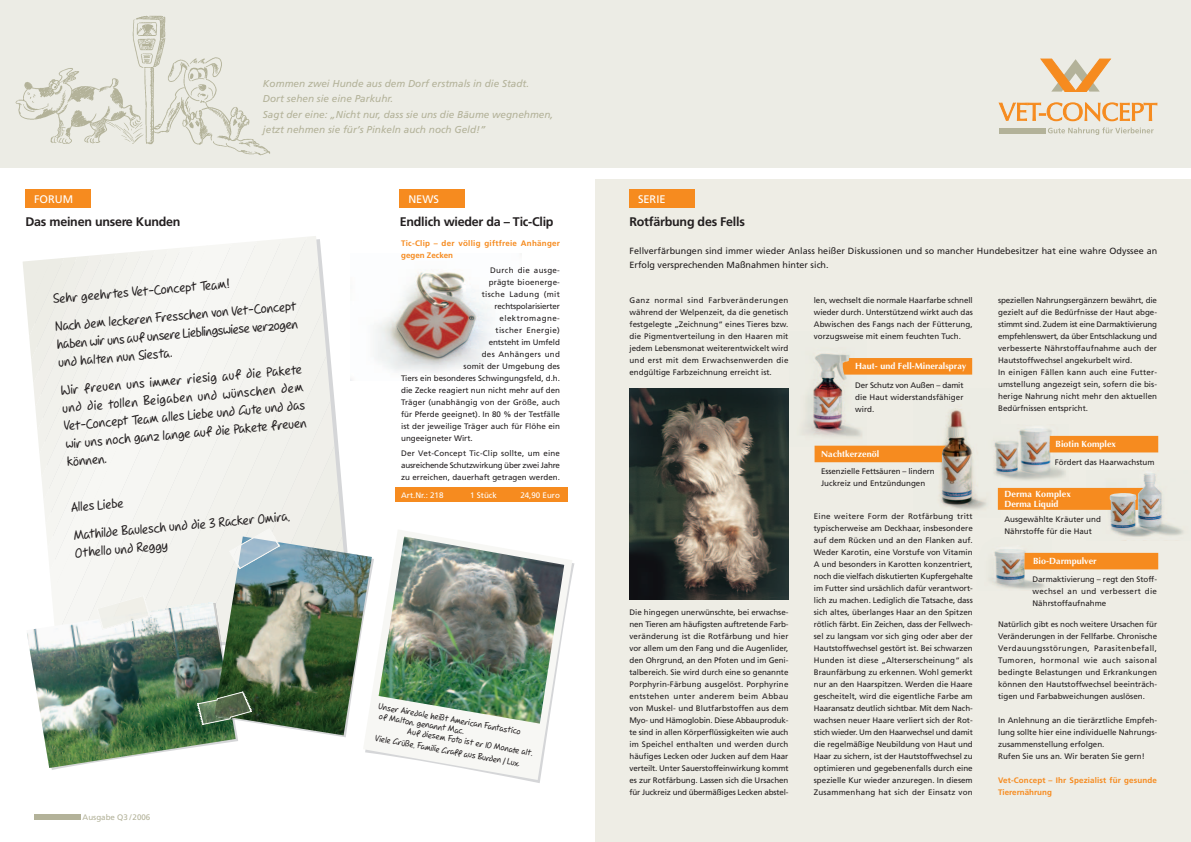
<style>
.page{position:relative;width:1191px;height:842px;background:#fff}
.page>*{position:absolute;margin:0;border:0;box-sizing:border-box;transform-origin:0 0}
.t1{font:700 12.5px "Frutiger";letter-spacing:-.02em;color:#231f20}
.t2{font:12px/18px "Dupree";color:#231f20;text-align:justify}
.t3{font:11px "Frutiger";color:#fff}
.t4{font:italic 10px/15.5px "Frutiger";color:#b3b299}
.t5{font:9px/14px "Frutiger";letter-spacing:.005em;color:#231f20}
.t6{font:700 9px "Optima";color:#fff}
.t7{font:700 9px/10px "Optima";letter-spacing:.02em;color:#fff}
.t8{font:8px/12px "Frutiger";color:#231f20;text-align:justify}
.t9{font:8px/9.6px "Dupree";color:#231f20}
.t10{font:700 8px/12px "Frutiger";letter-spacing:.02em;color:#f68b1f}
.t11{font:8px "Frutiger";letter-spacing:.045em;color:#231f20}
.t12{font:8px "Frutiger";color:#fff}
.t13{font:8px "Frutiger";letter-spacing:.02em;color:#231f20}
.t14{font:8px "Frutiger";letter-spacing:.03em;color:#231f20}
.t15{font:8px "Frutiger";letter-spacing:.04em;color:#231f20}
.t16{font:8px "Frutiger";color:#b3b299}
.t17{font:8px "Frutiger";letter-spacing:.055em;color:#231f20}
</style>
<div class="page">
<div style="left:595px;top:179px;width:596px;height:663px;background:#eeede5"></div>
<div style="left:0;top:0;width:604px;height:168px;background:#ecece5"></div>
<div style="left:587px;top:0;width:604px;height:168px;background:#ecece5"></div>
<div style="left:26px;top:189px;width:65px;height:19px;background:#f68b1f"></div>
<div style="left:629px;top:189px;width:65px;height:19px;background:#f68b1f"></div>
<img style="left:15px;top:15px;width:255px;height:141px">
<div style="left:400px;top:189px;width:65px;height:19px;background:#f68b1f"></div>
<img style="left:375px;top:270px;width:118px;height:103px">
<div style="left:395px;top:487px;width:172px;height:15px;background:#f68b1f"></div>
<svg style="left:29px;top:236px;width:334px;height:534px"></svg>
<svg style="left:363px;top:530px;width:209px;height:250px;fill:#f7f7f4"></svg>
<svg style="left:999px;top:103px;width:158px;height:18px"></svg>
<svg style="left:1040px;top:59px;width:70px;height:33px"></svg>
<div style="left:999px;top:128px;width:46px;height:5px;background:#b3b299"></div>
<svg style="left:1048px;top:127px;width:105px;height:8px"></svg>
<img style="left:914px;top:409px;width:86px;height:101px">
<img style="left:985px;top:424px;width:83px;height:58px">
<img style="left:805px;top:353px;width:61px;height:93px">
<img style="left:1086px;top:473px;width:97px;height:68px">
<div style="left:1049px;top:436px;width:109px;height:16px;background:#f68b1f"></div>
<svg style="left:997px;top:488px;width:146px;height:22px;background:#ec9237"></svg>
<img style="left:990px;top:549px;width:61px;height:41px">
<div style="left:1024px;top:553px;width:134px;height:16px;background:#f68b1f"></div>
<div style="left:34px;top:814px;width:46px;height:5px;background:#b3b299"></div>
<img style="left:378px;top:536px;width:186px;height:188px">
<img style="left:629px;top:388px;width:159px;height:212px">
<svg style="left:842px;top:358px;width:130px;height:17px;background:#f48e26"></svg>
<div style="left:814px;top:446px;width:132px;height:16px;background:#f68b1f"></div>
<p class="t4" style="left:263px;top:76px;width:292px">Kommen zwei Hunde aus dem Dorf erstmals in die Stadt.<br>Dort sehen sie eine Parkuhr.<br>Sagt der eine: „Nicht nur, dass sie uns die Bäume wegnehmen, jetzt nehmen sie für’s Pinkeln auch noch Geld!”</p>
<h3 class="t3" style="left:34px;top:195px;width:41px">FORUM</h3>
<h3 class="t3" style="left:408px;top:195px;width:32px">NEWS</h3>
<h3 class="t3" style="left:638px;top:195px;width:29px">SERIE</h3>
<p class="t10" style="left:401px;top:238px;width:160px">Tic-Clip – der völlig giftfreie Anhänger gegen Zecken</p>
<p class="t15" style="left:490px;top:267px;width:71px">Durch die ausge-</p>
<p class="t13" style="left:489px;top:279px;width:73px">prägte bioenerge-</p>
<p class="t11" style="left:482px;top:291px;width:80px">tische Ladung (mit</p>
<p class="t8" style="left:494px;top:301px;width:67px">rechtspolarisierter</p>
<p class="t17" style="left:499px;top:315px;width:62px">elektromagne-</p>
<p class="t11" style="left:495px;top:327px;width:66px">tischer Energie)</p>
<p class="t8" style="left:489px;top:337px;width:73px">entsteht im Umfeld</p>
<p class="t14" style="left:482px;top:351px;width:80px">des Anhängers und</p>
<p class="t8" style="left:463px;top:361px;width:98px">somit der Umgebung des</p>
<p class="t8" style="left:401px;top:373px;width:160px">Tiers ein besonderes Schwingungsfeld, d.h.</p>
<p class="t8" style="left:401px;top:385px;width:160px">die Zecke reagiert nun nicht mehr auf den</p>
<p class="t8" style="left:401px;top:397px;width:160px">Träger (unabhängig von der Größe, auch</p>
<p class="t8" style="left:401px;top:409px;width:160px">für Pferde geeignet). In 80 % der Testfälle</p>
<p class="t8" style="left:401px;top:421px;width:160px">ist der jeweilige Träger auch für Flöhe ein</p>
<p class="t8" style="left:401px;top:433px;width:73px">ungeeigneter Wirt.</p>
<p class="t8" style="left:401px;top:448px;width:160px">Der Vet-Concept Tic-Clip sollte, um eine ausreichende Schutzwirkung über zwei Jahre zu erreichen, dauerhaft getragen werden.</p>
<p class="t12" style="left:401px;top:491px;width:44px">Art.Nr.: 218</p>
<p class="t12" style="left:470px;top:491px;width:28px">1 Stück</p>
<p class="t12" style="left:520px;top:491px;width:41px">24,90 Euro</p>
<h1 class="t1" style="left:26px;top:216px;width:156px">Das meinen unsere Kunden</h1>
<h1 class="t1" style="left:629px;top:216px;width:117px">Rotfärbung des Fells</h1>
<p class="t5" style="left:629px;top:245px;width:529px">Fellverfärbungen sind immer wieder Anlass heißer Diskussionen und so mancher Hundebesitzer hat eine wahre Odyssee an<br>Erfolg versprechenden Maßnahmen hinter sich.</p>
<h1 class="t1" style="left:400px;top:216px;width:155px">Endlich wieder da – Tic-Clip</h1>
<h2 class="t2" style="left:53px;top:291px;width:179px;rotate:-5deg">Sehr geehrtes Vet-Concept Team!</h2>
<h2 class="t2" style="left:55px;top:318px;width:243px;rotate:-5deg">Nach dem leckeren Fresschen von Vet-Concept haben wir uns auf unsere Lieblingswiese verzogen und halten nun Siesta.</h2>
<h2 class="t2" style="left:61px;top:382px;width:243px;rotate:-5deg">Wir freuen uns immer riesig auf die Pakete und die tollen Beigaben und wünschen dem Vet-Concept Team alles Liebe und Gute und das wir uns noch ganz lange auf die Pakete freuen können.</h2>
<h2 class="t2" style="left:71px;top:499px;width:54px;rotate:-5deg">Alles Liebe</h2>
<h2 class="t2" style="left:73px;top:527px;width:219px;rotate:-5deg">Mathilde Baulesch und die 3 Racker Omira,<br>Othello und Reggy</h2>
<p class="t8" style="left:814px;top:295px;width:160px">len, wechselt die normale Haarfarbe schnell wieder durch. Unterstützend wirkt auch das Abwischen des Fangs nach der Fütterung, vorzugsweise mit einem feuchten Tuch.</p>
<p class="t8" style="left:629px;top:295px;width:160px">Ganz normal sind Farbveränderungen während der Welpenzeit, da die genetisch festgelegte „Zeichnung“ eines Tieres bzw. die Pigmentverteilung in den Haaren mit jedem Lebensmonat weiterentwickelt wird und erst mit dem Erwachsenwerden die endgültige Farbzeichnung erreicht ist.</p>
<p class="t8" style="left:998px;top:295px;width:160px;text-align:left">speziellen Nahrungsergänzern bewährt, die gezielt auf die Bedürfnisse der Haut abge&shy;stimmt sind. Zudem ist eine Darmaktivierung empfehlenswert, da über Entschlackung und verbesserte Nährstoffaufnahme auch der Hautstoffwechsel angekurbelt wird.<br>In einigen Fällen kann auch eine Futter&shy;umstellung angezeigt sein, sofern die bis&shy;herige Nahrung nicht mehr den aktuellen Bedürfnissen entspricht.</p>
<p class="t6" style="left:855px;top:362px;width:113px">Haut- und Fell-Mineralspray</p>
<p class="t8" style="left:855px;top:379px;width:110px">Der Schutz von Außen – damit die Haut widerstandsfähiger wird.</p>
<p class="t6" style="left:821px;top:450px;width:60px">Nachtkerzenöl</p>
<p class="t8" style="left:821px;top:466px;width:115px">Essenzielle Fettsäuren – lindern<br>Juckreiz und Entzündungen</p>
<p class="t6" style="left:1055px;top:440px;width:62px">Biotin Komplex</p>
<p class="t8" style="left:1055px;top:457px;width:101px">Fördert das Haarwachstum</p>
<p class="t7" style="left:1004px;top:490px;width:68px">Derma Komplex<br>Derma Liquid</p>
<p class="t8" style="left:1004px;top:514px;width:98px">Ausgewählte Kräuter und<br>Nährstoffe für die Haut</p>
<p class="t6" style="left:1033px;top:557px;width:65px">Bio-Darmpulver</p>
<p class="t8" style="left:1032px;top:574px;width:126px">Darmaktivierung – regt den Stoff&shy;wechsel an und verbessert die Nährstoffaufnahme</p>
<p class="t8" style="left:814px;top:511px;width:160px">Eine weitere Form der Rotfärbung tritt typischerweise am Deckhaar, insbesondere auf dem Rücken und an den Flanken auf.<br>Weder Karotin, eine Vorstufe von Vitamin A und besonders in Karotten konzentriert, noch die vielfach diskutierten Kupfergehalte im Futter sind ursächlich dafür verantwort&shy;lich zu machen. Lediglich die Tatsache, dass sich altes, überlanges Haar an den Spitzen rötlich färbt. Ein Zeichen, dass der Fellwech&shy;sel zu langsam vor sich ging oder aber der Hautstoffwechsel gestört ist. Bei schwarzen Hunden ist diese „Alterserscheinung“ als Braunfärbung zu erkennen. Wohl gemerkt nur an den Haarspitzen. Werden die Haare gescheitelt, wird die eigentliche Farbe am Haaransatz deutlich sichtbar. Mit dem Nach&shy;wachsen neuer Haare verliert sich der Rot&shy;stich wieder. Um den Haarwechsel und damit die regelmäßige Neubildung von Haut und Haar zu sichern, ist der Hautstoffwechsel zu optimieren und gegebenenfalls durch eine spezielle Kur wieder anzuregen. In diesem Zusammenhang hat sich der Einsatz von</p>
<p class="t8" style="left:629px;top:607px;width:160px">Die hingegen unerwünschte, bei erwachse&shy;nen Tieren am häufigsten auftretende Farb&shy;veränderung ist die Rotfärbung und hier vor allem um den Fang und die Augenlider, den Ohrgrund, an den Pfoten und im Geni&shy;talbereich. Sie wird durch eine so genannte Porphyrin-Färbung ausgelöst. Porphyrine entstehen unter anderem beim Abbau von Muskel- und Blutfarbstoffen aus dem Myo- und Hämoglobin. Diese Abbauproduk&shy;te sind in allen Körperflüssigkeiten wie auch im Speichel enthalten und werden durch häufiges Lecken oder Jucken auf dem Haar verteilt. Unter Sauerstoffeinwirkung kommt es zur Rotfärbung. Lassen sich die Ursachen für Juckreiz und übermäßiges Lecken abstel-</p>
<p class="t8" style="left:998px;top:619px;width:160px">Natürlich gibt es noch weitere Ursachen für Veränderungen in der Fellfarbe. Chronische Verdauungsstörungen, Parasitenbefall, Tumoren, hormonal wie auch saisonal bedingte Belastungen und Erkrankungen können den Hautstoffwechsel beeinträch&shy;tigen und Farbabweichungen auslösen.</p>
<p class="t8" style="left:998px;top:715px;width:160px;text-align:left">In Anlehnung an die tierärztliche Empfeh&shy;lung sollte hier eine individuelle Nahrungs&shy;zusammenstellung erfolgen.<br>Rufen Sie uns an. Wir beraten Sie gern!</p>
<p class="t10" style="left:998px;top:775px;width:160px">Vet-Concept – Ihr Spezialist für gesunde<br>Tierernährung</p>
<p class="t9" style="left:380px;top:702px;width:146px;rotate:10deg">Unser Airedale heißt American Fantastico of Malton, genannt Mac.</p>
<p class="t9" style="left:379px;top:720px;width:159px;line-height:12.4px;text-indent:30px;rotate:10deg">Auf diesem Foto ist er 10 Monate alt.<br>Viele Grüße, Familie Graff aus Burden / Lux.</p>
<p class="t16" style="left:83px;top:813px;width:69px">Ausgabe Q3 /2006</p>
</div>
